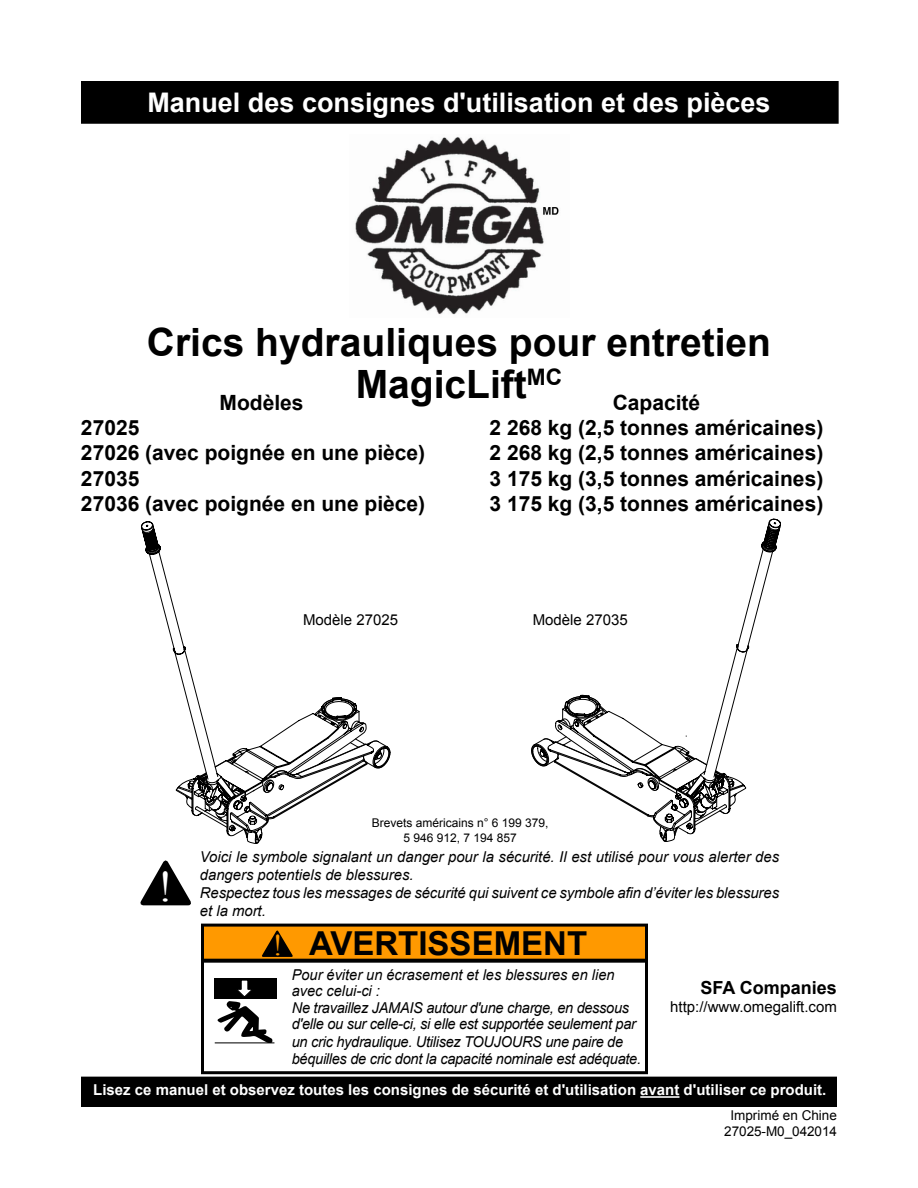
<style>
.page{position:relative;width:918px;height:1188px;background:#fff}
.page>*{position:absolute;margin:0;border:0;box-sizing:border-box;transform-origin:0 0}
.t1{font:43.5px "Times New Roman";color:#fff}
.t2{font:700 39px/42px "Arial";color:#000;text-align:center}
.t3{font:700 33px "Arial";color:#000}
.t4{font:700 27px "Arial";color:#fff}
.t5{font:700 21px/25.2px "Arial";color:#000}
.t6{font:700 18px "Arial";color:#000}
.t7{font:italic 15px/16.5px "Arial";letter-spacing:-.005em;color:#000}
.t8{font:700 15px "Arial";color:#fff}
.t9{font:15px "Arial";color:#000}
.t10{font:13.5px/16.2px "Arial";color:#000;text-align:center}
.t11{font:12px/14.4px "Arial";color:#000;text-align:center}
.s1{font-family:"Times New Roman";font-weight:400;font-size:30px;color:#f90}
</style>
<div class="page">
<img style="left:355px;top:137px;width:204px;height:178px">
<div style="left:82px;top:82px;width:756px;height:41px;background:#000"></div>
<div style="left:81px;top:81px;width:758px;height:43px;border:2px solid #000"></div>
<div style="left:82px;top:1077px;width:754px;height:29px;background:#000"></div>
<div style="left:81px;top:1077px;width:756px;height:30px;border:2px solid #000"></div>
<hr style="left:640px;top:1096px;width:39px;height:2px;background:#fff">
<svg style="left:140px;top:860px;width:51px;height:46px"></svg>
<div style="left:202px;top:925px;width:444px;height:35px;background:#f90"></div>
<div style="left:201px;top:924px;width:447px;height:38px;border:3px solid #000"></div>
<div style="left:201px;top:960px;width:447px;height:114px;border:3px solid #000"></div>
<svg style="left:262px;top:930px;width:31px;height:27px"></svg>
<div style="left:214px;top:978px;width:63px;height:21px;background:#000"></div>
<hr style="left:215px;top:1042px;width:59px;height:1px;background:#000">
<svg style="left:217px;top:980px;width:56px;height:63px"></svg>
<svg style="left:141px;top:521px;width:249px;height:323px"></svg>
<svg style="left:531px;top:519px;width:250px;height:323px"></svg>
<h3 class="t4" style="left:147px;top:85px;width:625px">Manuel des consignes d'utilisation et des pièces</h3>
<h2 class="t2" style="left:147px;top:322px;width:626px">Crics hydrauliques pour entretien<br>MagicLift<sup>MC</sup></h2>
<h3 class="t5" style="left:220px;top:391px;width:86px">Modèles</h3>
<h3 class="t5" style="left:81px;top:416px;width:346px">27025<br>27026 (avec poignée en une pièce)<br>27035<br>27036 (avec poignée en une pièce)</h3>
<h3 class="t5" style="left:490px;top:391px;width:335px;text-align:center">Capacité<br>2 268 kg (2,5 tonnes américaines)<br>2 268 kg (2,5 tonnes américaines)<br>3 175 kg (3,5 tonnes américaines)<br>3 175 kg (3,5 tonnes américaines)</h3>
<p class="t9" style="left:303px;top:610px;width:97px">Modèle 27025</p>
<p class="t9" style="left:533px;top:610px;width:97px">Modèle 27035</p>
<h1 class="t1" style="left:158px;top:857px;width:16px">!</h1>
<p class="t11" style="left:372px;top:816px;width:178px">Brevets américains n° 6 199 379,<br>5 946 912, 7 194 857</p>
<p class="t7" style="left:200px;top:848px;width:581px;line-height:18px">Voici le symbole signalant un danger pour la sécurité. Il est utilisé pour vous alerter des dangers potentiels de blessures.<br>Respectez tous les messages de sécurité qui suivent ce symbole afin d’éviter les blessures et la mort.</p>
<h3 class="t3" style="left:273px;top:922px;width:316px"><span class="s1">!</span> AVERTISSEMENT</h3>
<p class="t7" style="left:292px;top:967px;width:346px">Pour éviter un écrasement et les blessures en lien avec celui-ci :<br>Ne travaillez JAMAIS autour d'une charge, en dessous d'elle ou sur celle-ci, si elle est supportée seulement par</p>
<p class="t7" style="left:292px;top:1034px;width:351px">un cric hydraulique. Utilisez TOUJOURS une paire de béquilles de cric dont la capacité nominale est adéquate.</p>
<p class="t6" style="left:701px;top:976px;width:138px">SFA Companies</p>
<p class="t9" style="left:670px;top:997px;width:168px">http://www.omegalift.com</p>
<p class="t8" style="left:93px;top:1080px;width:735px">Lisez ce manuel et observez toutes les consignes de sécurité et d'utilisation avant d'utiliser ce produit.</p>
<p class="t10" style="left:724px;top:1107px;width:114px">Imprimé en Chine<br>27025-M0_042014</p>
</div>
